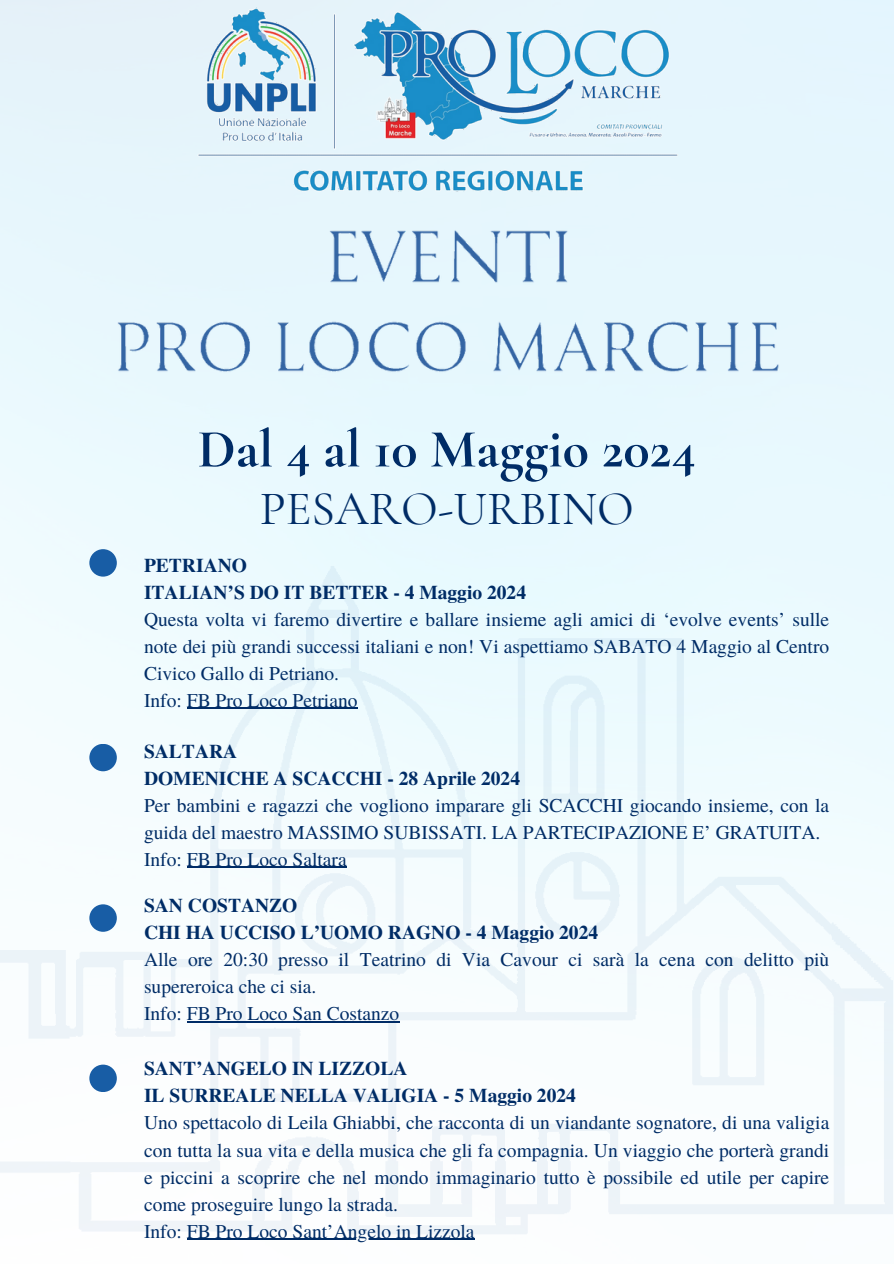
<style>
.page{position:relative;width:894px;height:1264px;background:#fff}
.page>*{position:absolute;margin:0;border:0;box-sizing:border-box;transform-origin:0 0}
.t1{font:700 54.15px "Cormorant Garamond";color:#002c66}
.t2{font:48px "Cormorant Garamond";color:#002c66}
.t3{font:19.5px/27px "Te X Gyre Termes";color:#002c66;text-align:justify}
.t4{font:700 19.5px "Te X Gyre Termes";color:#002c66}
</style>
<div class="page">
<img style="left:190px;top:0;width:512px;height:200px">
<img style="left:0;top:540px;width:893px;height:723px">
<hr style="left:187px;top:707px;width:170px;height:2px;background:#002c66">
<hr style="left:187px;top:866px;width:159px;height:2px;background:#002c66">
<hr style="left:187px;top:1021px;width:212px;height:1px;background:#002c66">
<hr style="left:187px;top:1238px;width:287px;height:1px;background:#002c66">
<img style="left:318px;top:223px;width:257px;height:70px">
<img style="left:112px;top:315px;width:668px;height:66px">
<div style="left:89px;top:549px;width:28px;height:27px;background:#185da5;border-radius:50%"></div>
<div style="left:89px;top:743px;width:28px;height:28px;background:#185da5;border-radius:50%"></div>
<div style="left:89px;top:1064px;width:28px;height:28px;background:#185da5;border-radius:50%"></div>
<div style="left:89px;top:904px;width:28px;height:27px;background:#185da5;border-radius:50%"></div>
<p class="t1" style="left:198px;top:416px;width:499px">Dal 4 al 10 Maggio 2024</p>
<p class="t2" style="left:260px;top:479px;width:375px">PESARO-URBINO</p>
<p class="t4" style="left:144px;top:550px;width:104px">PETRIANO</p>
<p class="t4" style="left:144px;top:577px;width:383px">ITALIAN’S DO IT BETTER - 4 Maggio 2024</p>
<h1 class="t3" style="left:144px;top:604px;width:686px">Questa volta vi faremo divertire e ballare insieme agli amici di ‘evolve events’ sulle note dei più grandi successi italiani e non! Vi aspettiamo SABATO 4 Maggio al Centro Civico Gallo di Petriano.</h1>
<p class="t3" style="left:144px;top:685px;width:215px">Info: FB Pro Loco Petriano</p>
<p class="t4" style="left:144px;top:736px;width:95px">SALTARA</p>
<p class="t4" style="left:144px;top:763px;width:377px">DOMENICHE A SCACCHI - 28 Aprile 2024</p>
<p class="t3" style="left:144px;top:790px;width:686px">Per bambini e ragazzi che vogliono imparare gli SCACCHI giocando insieme, con la guida del maestro MASSIMO SUBISSATI. LA PARTECIPAZIONE E’ GRATUITA.</p>
<p class="t3" style="left:144px;top:844px;width:204px">Info: FB Pro Loco Saltara</p>
<p class="t4" style="left:144px;top:890px;width:155px">SAN COSTANZO</p>
<p class="t4" style="left:144px;top:917px;width:455px">CHI HA UCCISO L’UOMO RAGNO - 4 Maggio 2024</p>
<p class="t3" style="left:144px;top:945px;width:686px">Alle ore 20:30 presso il Teatrino di Via Cavour ci sarà la cena con delitto più supereroica che ci sia.</p>
<p class="t3" style="left:144px;top:999px;width:257px">Info: FB Pro Loco San Costanzo</p>
<p class="t4" style="left:144px;top:1053px;width:265px">SANT’ANGELO IN LIZZOLA</p>
<p class="t4" style="left:144px;top:1080px;width:433px">IL SURREALE NELLA VALIGIA - 5 Maggio 2024</p>
<p class="t3" style="left:144px;top:1108px;width:686px">Uno spettacolo di Leila Ghiabbi, che racconta di un viandante sognatore, di una valigia con tutta la sua vita e della musica che gli fa compagnia. Un viaggio che porterà grandi e piccini a scoprire che nel mondo immaginario tutto è possibile ed utile per capire come proseguire lungo la strada.</p>
<p class="t3" style="left:144px;top:1216px;width:332px">Info: FB Pro Loco Sant’Angelo in Lizzola</p>
</div>
